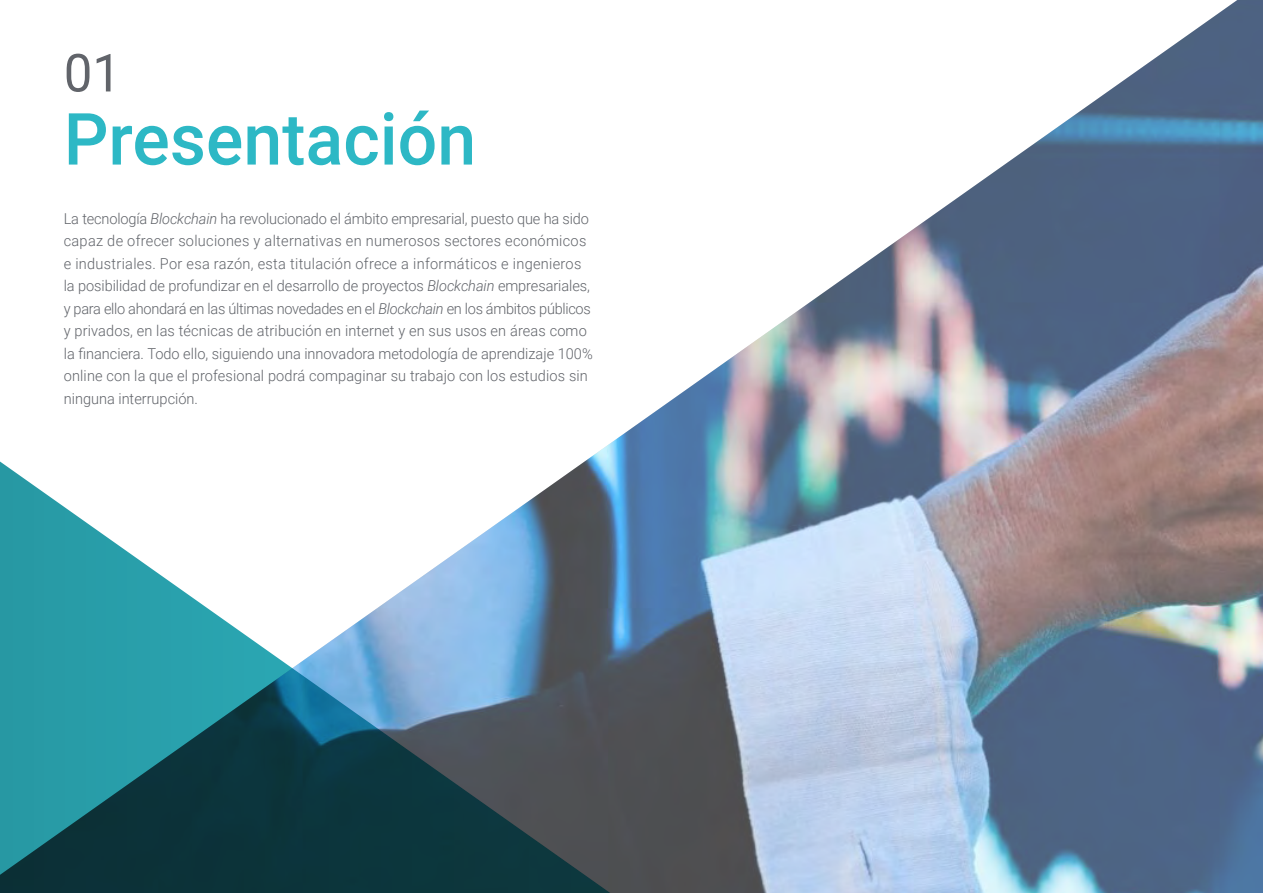
<style>
.page{position:relative;width:1263px;height:893px;background:#fff}
.page>*{position:absolute;margin:0;border:0;box-sizing:border-box;transform-origin:0 0}
.t1{font:500 72px "Roboto";color:#2db8c5}
.t2{font:52.5px "Roboto";color:#61646a}
.t3{font:300 15px/22.5px "Roboto";color:#61646a}
.s1{font-style:italic}
</style>
<div class="page">
<img style="left:607px;top:0;width:656px;height:893px">
<svg style="left:0;top:446px;width:640px;height:447px"></svg>
<h2 class="t2" style="left:64px;top:36px;width:59px">01</h2>
<h1 class="t1" style="left:64px;top:89px;width:414px">Presentación</h1>
<p class="t3" style="left:64px;top:207px;width:530px">La tecnología <span class="s1">Blockchain</span> ha revolucionado el ámbito empresarial, puesto que ha sido capaz de ofrecer soluciones y alternativas en numerosos sectores económicos e industriales. Por esa razón, esta titulación ofrece a informáticos e ingenieros la posibilidad de profundizar en el desarrollo de proyectos <span class="s1">Blockchain</span> empresariales, y para ello ahondará en las últimas novedades en el <span class="s1">Blockchain</span> en los ámbitos públicos y privados, en las técnicas de atribución en internet y en sus usos en áreas como la financiera. Todo ello, siguiendo una innovadora metodología de aprendizaje 100% online con la que el profesional podrá compaginar su trabajo con los estudios sin ninguna interrupción.</p>
</div>
